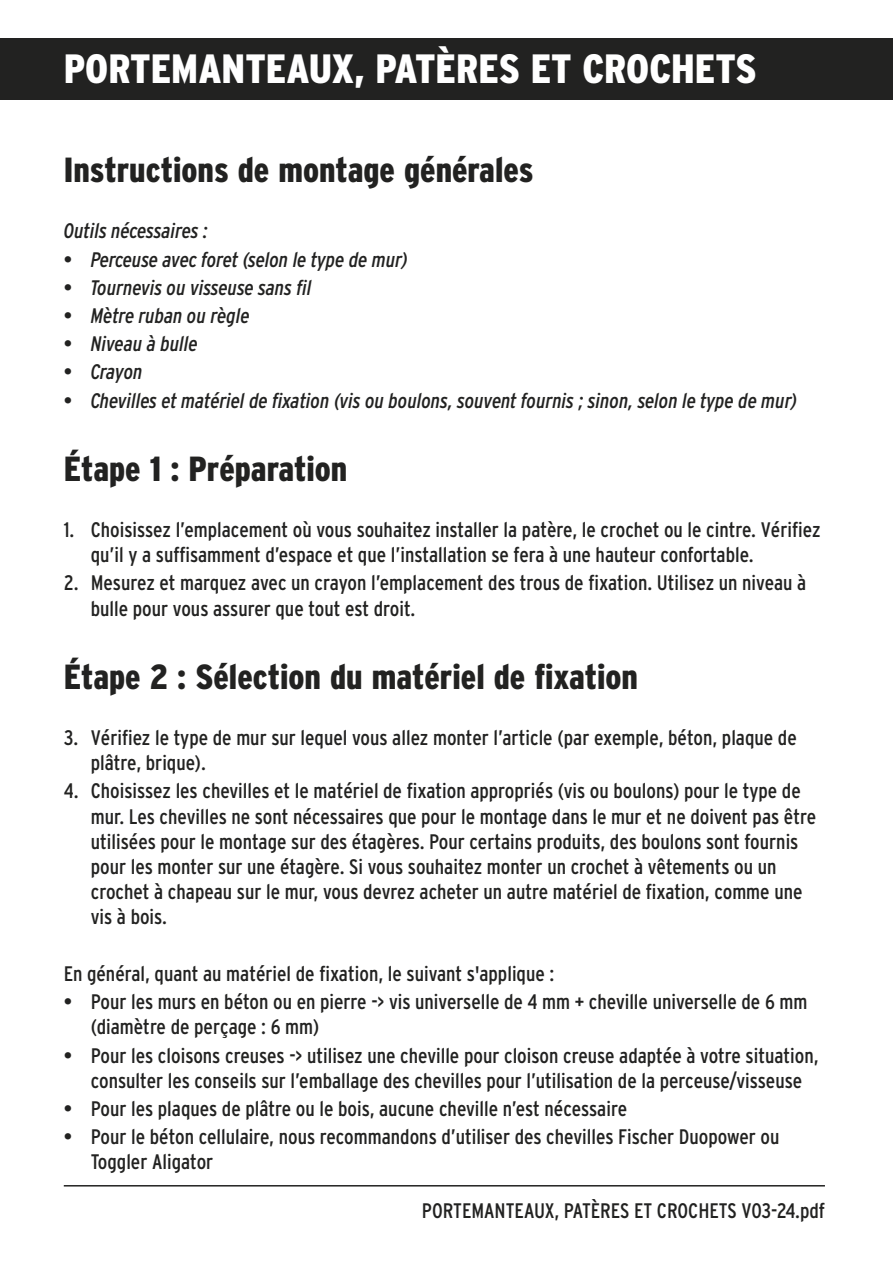
<style>
.page{position:relative;width:893px;height:1263px;background:#fff}
.page>*{position:absolute;margin:0;border:0;box-sizing:border-box;transform-origin:0 0}
.t1{font:900 40.8px "Interstate Condensed";color:#fff}
.t2{font:900 34.8px "Interstate Condensed";color:#222221}
.t3{font:21px/25.2px "Interstate Condensed";color:#222221}
.t4{font:italic 21px "Interstate Condensed";color:#222221}
</style>
<div class="page">
<div style="left:0;top:38px;width:893px;height:62px;background:#222221"></div>
<hr style="left:64px;top:1185px;width:761px;height:1px;background:#222221">
<h1 class="t1" style="left:64px;top:46px;width:694px">PORTEMANTEAUX, PATÈRES ET CROCHETS</h1>
<h2 class="t2" style="left:64px;top:150px;width:471px">Instructions de montage générales</h2>
<p class="t4" style="left:64px;top:219px;width:146px">Outils nécessaires :</p>
<p class="t4" style="left:64px;top:247px;width:346px">• Perceuse avec foret (selon le type de mur)</p>
<p class="t4" style="left:64px;top:276px;width:250px">• Tournevis ou visseuse sans fil</p>
<p class="t4" style="left:64px;top:304px;width:187px">• Mètre ruban ou règle</p>
<p class="t4" style="left:64px;top:332px;width:136px">• Niveau à bulle</p>
<p class="t4" style="left:64px;top:360px;width:81px">• Crayon</p>
<p class="t4" style="left:64px;top:388px;width:735px">• Chevilles et matériel de fixation (vis ou boulons, souvent fournis ; sinon, selon le type de mur)</p>
<h2 class="t2" style="left:64px;top:449px;width:285px">Étape 1 : Préparation</h2>
<p class="t3" style="left:91px;top:517px;width:731px;text-indent:-27px">1. Choisissez l’emplacement où vous souhaitez installer la patère, le crochet ou le cintre. Vérifiez qu’il y a suffisamment d’espace et que l’installation se fera à une hauteur confortable.</p>
<p class="t3" style="left:91px;top:570px;width:717px;text-indent:-27px">2. Mesurez et marquez avec un crayon l’emplacement des trous de fixation. Utilisez un niveau à bulle pour vous assurer que tout est droit.</p>
<h2 class="t2" style="left:64px;top:657px;width:576px">Étape 2 : Sélection du matériel de fixation</h2>
<p class="t3" style="left:91px;top:725px;width:707px;text-indent:-27px">3. Vérifiez le type de mur sur lequel vous allez monter l’article (par exemple, béton, plaque de plâtre, brique).</p>
<p class="t3" style="left:91px;top:778px;width:727px;text-indent:-27px">4. Choisissez les chevilles et le matériel de fixation appropriés (vis ou boulons) pour le type de mur. Les chevilles ne sont nécessaires que pour le montage dans le mur et ne doivent pas être utilisées pour le montage sur des étagères. Pour certains produits, des boulons sont fournis pour les monter sur une étagère. Si vous souhaitez monter un crochet à vêtements ou un crochet à chapeau sur le mur, vous devrez acheter un autre matériel de fixation, comme une vis à bois.</p>
<p class="t3" style="left:64px;top:961px;width:492px">En général, quant au matériel de fixation, le suivant s'applique :</p>
<p class="t3" style="left:91px;top:989px;width:718px;text-indent:-27px">• Pour les murs en béton ou en pierre -&gt; vis universelle de 4 mm + cheville universelle de 6 mm (diamètre de perçage : 6 mm)</p>
<p class="t3" style="left:64px;top:1042px;width:756px;text-align:center">• Pour les cloisons creuses -&gt; utilisez une cheville pour cloison creuse adaptée à votre situation, consulter les conseils sur l’emballage des chevilles pour l’utilisation de la perceuse/visseuse</p>
<p class="t3" style="left:64px;top:1096px;width:565px">• Pour les plaques de plâtre ou le bois, aucune cheville n’est nécessaire</p>
<p class="t3" style="left:91px;top:1124px;width:690px;text-indent:-27px">• Pour le béton cellulaire, nous recommandons d’utiliser des chevilles Fischer Duopower ou<br>Toggler Aligator</p>
<p class="t3" style="left:422px;top:1198px;width:404px">PORTEMANTEAUX, PATÈRES ET CROCHETS V03-24.pdf</p>
</div>
